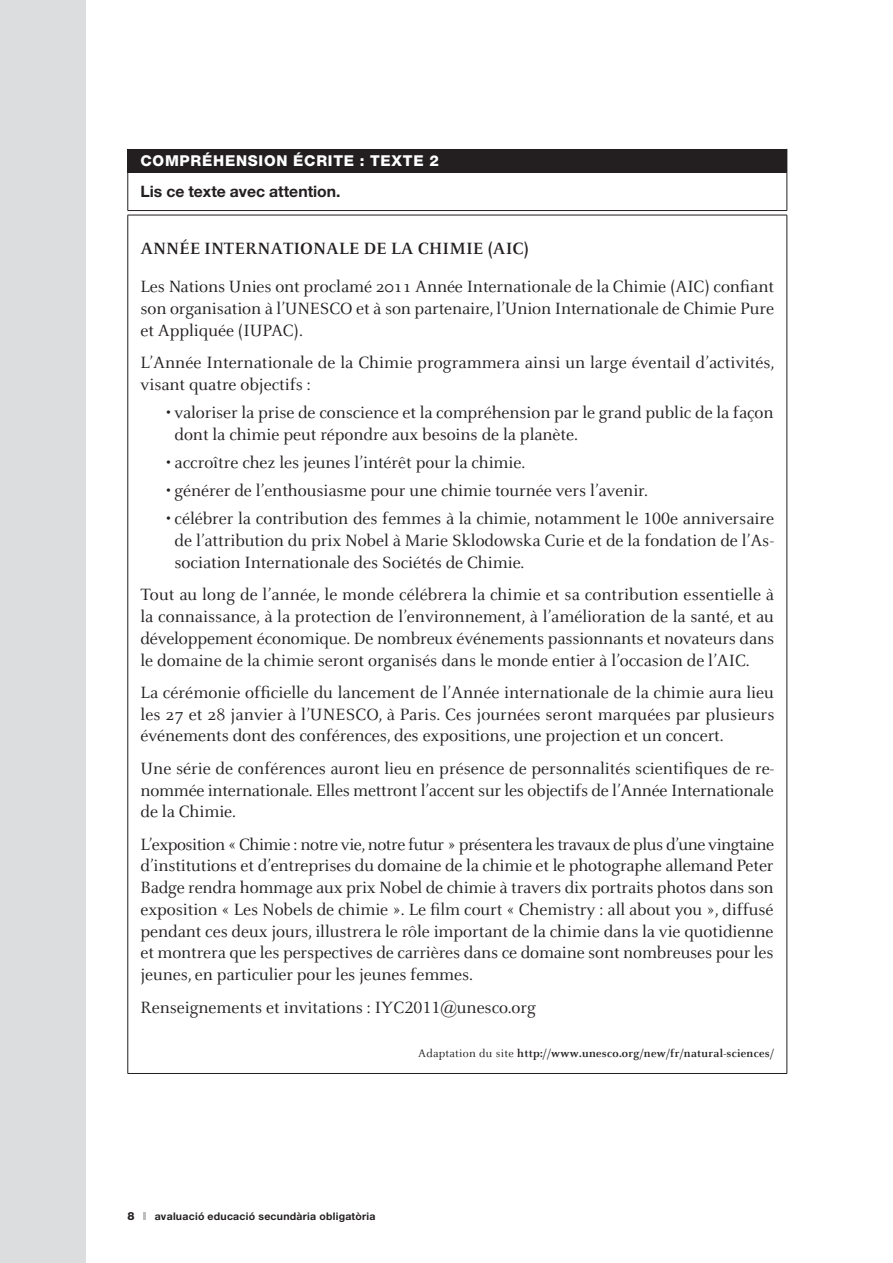
<style>
.page{position:relative;width:893px;height:1263px;background:#fff}
.page>*{position:absolute;margin:0;border:0;box-sizing:border-box;transform-origin:0 0}
.TEXTE_PER_LLEGIR_FRA{font:18px/21.8px "Celeste";letter-spacing:-.005em;color:#231f20;text-align:justify}
.TEXTE_PER_LLEGIR_FRA-2{font:700 18px "Celeste";letter-spacing:-.005em;color:#231f20}
.ACTIVITAT_EXPLICACIÓ{font:700 15.75px "Helvetica Neue";color:#231f20}
.ACTIVITAT_TITOL_FRAN{font:800 15px "Helvetica Neue";letter-spacing:.05em;color:#fff}
.FONT{font:700 12px "Celeste";letter-spacing:.02em;color:#231f20}
.t1{font:800 11.25px "Helvetica Neue";color:#231f20}
.t2{font:700 10.5px "Helvetica Neue";letter-spacing:.025em;color:#231f20}
.s1{font-family:"Celeste Caps"}
.s2{font-weight:400}
</style>
<div class="page">
<svg style="left:144px;top:1212px;width:2px;height:8px"></svg>
<div style="left:0;top:0;width:85px;height:1263px;background:#dcdddf"></div>
<div style="left:128px;top:149px;width:659px;height:23px;background:#231f20"></div>
<hr style="left:787px;top:172px;width:1px;height:38px;background:#231f20">
<hr style="left:128px;top:172px;width:1px;height:38px;background:#231f20">
<hr style="left:128px;top:210px;width:659px;height:1px;background:#231f20">
<svg style="left:787px;top:149px;width:1px;height:23px"></svg>
<hr style="left:128px;top:215px;width:659px;height:1px;background:#231f20">
<hr style="left:128px;top:215px;width:1px;height:858px;background:#231f20">
<hr style="left:787px;top:215px;width:1px;height:858px;background:#231f20">
<hr style="left:128px;top:1073px;width:659px;height:1px;background:#231f20">
<p class="ACTIVITAT_TITOL_FRAN" style="left:141px;top:152px;width:300px">COMPRÉHENSION ÉCRITE : TEXTE 2</p>
<p class="ACTIVITAT_EXPLICACIÓ" style="left:141px;top:182px;width:202px">Lis ce texte avec attention.</p>
<p class="TEXTE_PER_LLEGIR_FRA-2" style="left:141px;top:239px;width:390px">ANNÉE INTERNATIONALE DE LA CHIMIE (AIC)</p>
<p class="TEXTE_PER_LLEGIR_FRA" style="left:141px;top:277px;width:635px">Les Nations Unies ont proclamé 2011 Année Internationale de la Chimie (AIC) confiant son organisation à l’UNESCO et à son partenaire, l’Union Internationale de Chimie Pure et Appliquée (IUPAC).</p>
<p class="TEXTE_PER_LLEGIR_FRA" style="left:141px;top:353px;width:635px">L’Année Internationale de la Chimie programmera ainsi un large éventail d’activités, visant quatre objectifs :</p>
<p class="TEXTE_PER_LLEGIR_FRA" style="left:175px;top:402px;width:600px;text-indent:-9px">• valoriser la prise de conscience et la compréhension par le grand public de la façon dont la chimie peut répondre aux besoins de la planète.</p>
<p class="TEXTE_PER_LLEGIR_FRA" style="left:166px;top:452px;width:361px">• accroître chez les jeunes l’intérêt pour la chimie.</p>
<p class="TEXTE_PER_LLEGIR_FRA" style="left:166px;top:480px;width:483px">• générer de l’enthousiasme pour une chimie tournée vers l’avenir.</p>
<p class="TEXTE_PER_LLEGIR_FRA" style="left:175px;top:509px;width:601px;text-indent:-9px">• célébrer la contribution des femmes à la chimie, notamment le <span class="s1">100</span>e anniversaire de l’attribution du prix Nobel à Marie Sklodowska Curie et de la fondation de l’As&shy;sociation Internationale des Sociétés de Chimie.</p>
<p class="TEXTE_PER_LLEGIR_FRA" style="left:141px;top:584px;width:635px">Tout au long de l’année, le monde célébrera la chimie et sa contribution essentielle à la connaissance, à la protection de l’environnement, à l’amélioration de la santé, et au développement économique. De nombreux événements passionnants et novateurs dans le domaine de la chimie seront organisés dans le monde entier à l’occasion de l’AIC.</p>
<p class="TEXTE_PER_LLEGIR_FRA" style="left:141px;top:682px;width:635px">La cérémonie officielle du lancement de l’Année internationale de la chimie aura lieu les 27 et 28 janvier à l’UNESCO, à Paris. Ces journées seront marquées par plusieurs événements dont des conférences, des expositions, une projection et un concert.</p>
<p class="TEXTE_PER_LLEGIR_FRA" style="left:141px;top:758px;width:635px">Une série de conférences auront lieu en présence de personnalités scientifiques de re&shy;nommée internationale. Elles mettront l’accent sur les objectifs de l’Année Internationale de la Chimie.</p>
<p class="TEXTE_PER_LLEGIR_FRA" style="left:141px;top:834px;width:635px">L’exposition « Chimie : notre vie, notre futur » présentera les travaux de plus d’une vingtaine d’institutions et d’entreprises du domaine de la chimie et le photographe allemand Peter Badge rendra hommage aux prix Nobel de chimie à travers dix portraits photos dans son exposition « Les Nobels de chimie ». Le film court « Chemistry : all about you », diffusé pendant ces deux jours, illustrera le rôle important de la chimie dans la vie quotidienne et montrera que les perspectives de carrières dans ce domaine sont nombreuses pour les jeunes, en particulier pour les jeunes femmes.</p>
<p class="TEXTE_PER_LLEGIR_FRA" style="left:141px;top:997px;width:397px">Renseignements et invitations : IYC<span class="s1">2011</span>@unesco.org</p>
<p class="FONT" style="left:418px;top:1047px;width:357px"><span class="s2">Adaptation du site</span> http://www.unesco.org/new/fr/natural-sciences/</p>
<p class="t1" style="left:128px;top:1209px;width:9px">8</p>
<p class="t2" style="left:155px;top:1210px;width:222px">avaluació educació secundària obligatòria</p>
</div>
